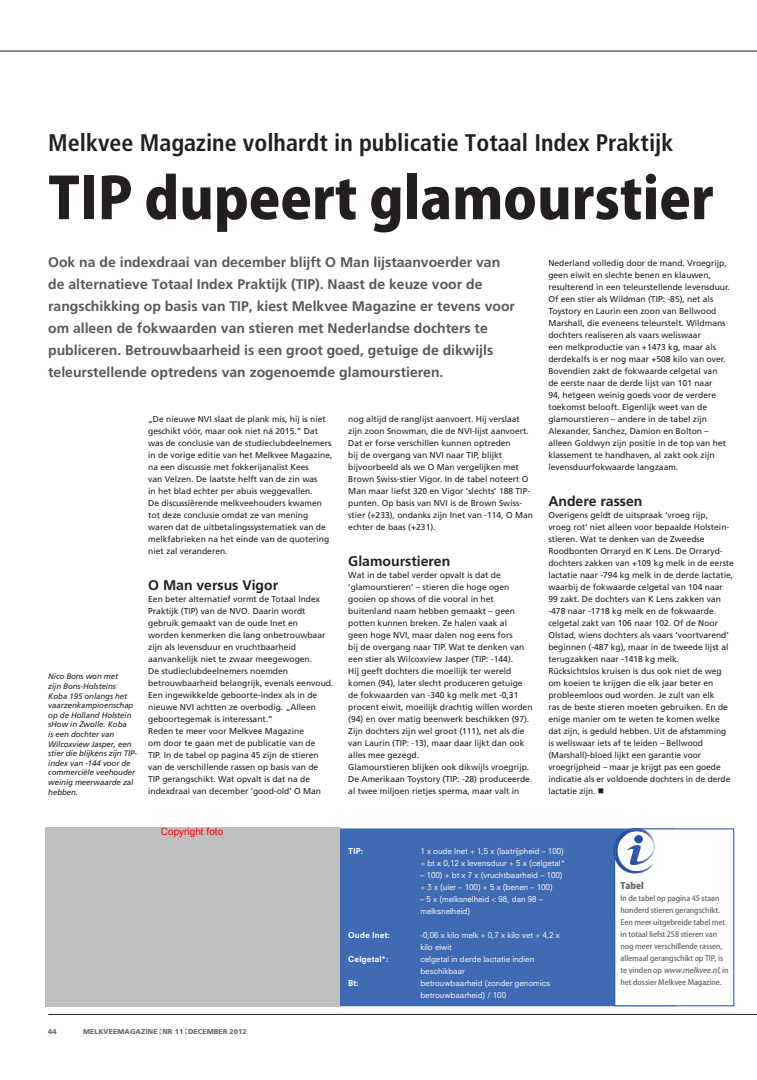
<style>
.page{position:relative;width:757px;height:1080px;background:#fff}
.page>*{position:absolute;margin:0;border:0;box-sizing:border-box;transform-origin:0 0}
.t1{font:800 56.5px "Koz Go Pro";color:#231f20}
.t2{font:700 condensed 24px "Frutiger LT Std";color:#231f20}
.t3{font:700 14px/22px "Frutiger LT Std";color:#57585a}
.t4{font:700 14px "Frutiger LT Std";color:#231f20}
.t5{font:10px "Arial";color:#f00}
.t6{font:800 9px "Koz Go Pro";color:#636366}
.t7{font:8.5px/12px "Frutiger LT Std";color:#231f20}
.t8{font:8px/12px "Neuzeit SLT Std";color:#fff}
.t9{font:italic 8px/9.6px "Frutiger LT Std";letter-spacing:-.01em;color:#231f20}
.t10{font:800 8px "Neuzeit SLT Std";color:#fff}
.t11{font:500 7.5px/12px "Koz Go Pro";letter-spacing:-.01em;color:#636366}
.t12{font:900 7px "Frutiger LT Std";letter-spacing:.01em;color:#6c6d70}
.t13{font:900 7px "Frutiger LT Std";color:#636366}
.s1{font-style:italic}
</style>
<div class="page">
<hr style="left:0;top:51px;width:757px;height:1px;background:#231f20">
<hr style="left:48px;top:1014px;width:709px;height:1px;background:#231f20">
<div style="left:339px;top:828px;width:274px;height:178px;background:#406ab4"></div>
<svg style="left:613px;top:828px;width:121px;height:178px"></svg>
<div style="left:634px;top:835px;width:9px;height:8px;background:#254fa2;border-radius:50%"></div>
<div style="left:45px;top:827px;width:294px;height:180px;background:#bfbfbf"></div>
<h2 class="t2" style="left:48px;top:129px;width:627px">Melkvee Magazine volhardt in publicatie Totaal Index Praktijk</h2>
<h1 class="t1" style="left:48px;top:162px;width:667px">TIP dupeert glamourstier</h1>
<p class="t3" style="left:48px;top:251px;width:468px">Ook na de indexdraai van december blijft O Man lijstaanvoerder van de alternatieve Totaal Index Praktijk (TIP). Naast de keuze voor de rangschikking op basis van TIP, kiest Melkvee Magazine er tevens voor om alleen de fokwaarden van stieren met Nederlandse dochters te publiceren. Betrouwbaarheid is een groot goed, getuige de dikwijls teleurstellende optredens van zogenoemde glamourstieren.</p>
<p class="t7" style="left:548px;top:257px;width:183px">Nederland volledig door de mand. Vroegrijp, geen eiwit en slechte benen en klauwen, resulterend in een teleurstellende levensduur.<br>Of een stier als Wildman (TIP: -85), net als Toystory en Laurin een zoon van Bellwood Marshall, die eveneens teleurstelt. Wildmans dochters realiseren als vaars weliswaar<br>een melkproductie van +1473 kg, maar als derdekalfs is er nog maar +508 kilo van over.<br>Bovendien zakt de fokwaarde celgetal van<br>de eerste naar de derde lijst van 101 naar<br>94, hetgeen weinig goeds voor de verdere toekomst belooft. Eigenlijk weet van de glamourstieren – andere in de tabel zijn Alexander, Sanchez, Damion en Bolton – alleen Goldwyn zijn positie in de top van het klassement te handhaven, al zakt ook zijn levensduurfokwaarde langzaam.</p>
<h3 class="t4" style="left:548px;top:493px;width:96px">Andere rassen</h3>
<p class="t7" style="left:548px;top:509px;width:187px">Overigens geldt de uitspraak ‘vroeg rijp,<br>vroeg rot’ niet alleen voor bepaalde Holstein&shy;stieren. Wat te denken van de Zweedse Roodbonten Orraryd en K Lens. De Orraryd&shy;dochters zakken van +109 kg melk in de eerste lactatie naar -794 kg melk in de derde lactatie, waarbij de fokwaarde celgetal van 104 naar 99 zakt. De dochters van K Lens zakken van -478 naar -1718 kg melk en de fokwaarde celgetal zakt van 106 naar 102. Of de Noor Olstad, wiens dochters als vaars ‘voortvarend’ beginnen (-487 kg), maar in de tweede lijst al terugzakken naar -1418 kg melk.<br>Rücksichtslos kruisen is dus ook niet de weg om koeien te krijgen die elk jaar beter en probleemloos oud worden. Je zult van elk<br>ras de beste stieren moeten gebruiken. En de enige manier om te weten te komen welke dat zijn, is geduld hebben. Uit de afstamming<br>is weliswaar iets af te leiden – Bellwood (Marshall)-bloed lijkt een garantie voor vroegrijpheid – maar je krijgt pas een goede indicatie als er voldoende dochters in de derde lactatie zijn. ■</p>
<p class="t7" style="left:148px;top:413px;width:186px">„De nieuwe NVI slaat de plank mis, hij is niet geschikt vóór, maar ook niet ná 2015.” Dat was de conclusie van de studieclubdeelnemers in de vorige editie van het Melkvee Magazine, na een discussie met fokkerijanalist Kees<br>van Velzen. De laatste helft van de zin was<br>in het blad echter per abuis weggevallen.<br>De discussiërende melkveehouders kwamen tot deze conclusie omdat ze van mening waren dat de uitbetalingssystematiek van de melkfabrieken na het einde van de quotering niet zal veranderen.</p>
<h3 class="t4" style="left:148px;top:577px;width:131px">O Man versus Vigor</h3>
<p class="t7" style="left:148px;top:593px;width:187px">Een beter alternatief vormt de Totaal Index Praktijk (TIP) van de NVO. Daarin wordt gebruik gemaakt van de oude Inet en<br>worden kenmerken die lang onbetrouwbaar zijn als levensduur en vruchtbaarheid aanvankelijk niet te zwaar meegewogen.<br>De studieclubdeelnemers noemden betrouwbaarheid belangrijk, evenals eenvoud.<br>Een ingewikkelde geboorte-index als in de nieuwe NVI achtten ze overbodig. „Alleen geboortegemak is interessant.”<br>Reden te meer voor Melkvee Magazine<br>om door te gaan met de publicatie van de<br>TIP. In de tabel op pagina 45 zijn de stieren van de verschillende rassen op basis van de<br>TIP gerangschikt. Wat opvalt is dat na de indexdraai van december ‘good-old’ O Man</p>
<p class="t7" style="left:348px;top:413px;width:186px">nog altijd de ranglijst aanvoert. Hij verslaat zijn zoon Snowman, die de NVI-lijst aanvoert.<br>Dat er forse verschillen kunnen optreden<br>bij de overgang van NVI naar TIP, blijkt bijvoorbeeld als we O Man vergelijken met Brown Swiss-stier Vigor. In de tabel noteert O Man maar liefst 320 en Vigor ‘slechts’ 188 TIP&shy;punten. Op basis van NVI is de Brown Swiss&shy;stier (+233), ondanks zijn Inet van -114, O Man echter de baas (+231).</p>
<h3 class="t4" style="left:348px;top:553px;width:103px">Glamourstieren</h3>
<p class="t7" style="left:348px;top:569px;width:186px">Wat in de tabel verder opvalt is dat de ‘glamourstieren’ – stieren die hoge ogen gooien op shows of die vooral in het buitenland naam hebben gemaakt – geen potten kunnen breken. Ze halen vaak al<br>geen hoge NVI, maar dalen nog eens fors<br>bij de overgang naar TIP. Wat te denken van een stier als Wilcoxview Jasper (TIP: -144).<br>Hij geeft dochters die moeilijk ter wereld komen (94), later slecht produceren getuige de fokwaarden van -340 kg melk met -0,31 procent eiwit, moeilijk drachtig willen worden (94) en over matig beenwerk beschikken (97).<br>Zijn dochters zijn wel groot (111), net als die van Laurin (TIP: -13), maar daar lijkt dan ook alles mee gezegd.<br>Glamourstieren blijken ook dikwijls vroegrijp.<br>De Amerikaan Toystory (TIP: -28) produceerde al twee miljoen rietjes sperma, maar valt in</p>
<p class="t9" style="left:48px;top:672px;width:90px">Nico Bons won met<br>zijn Bons-Holsteins<br>Koba 195 onlangs het vaarzenkampioenschap op de Holland Holstein sHow in Zwolle. Koba<br>is een dochter van<br>Wilcoxview Jasper, een stier die blijkens zijn TIP&shy;index van -144 voor de commerciële veehouder weinig meerwaarde zal hebben.</p>
<p class="t5" style="left:161px;top:825px;width:64px">Copyright foto</p>
<p class="t13" style="left:48px;top:1027px;width:10px">44</p>
<p class="t12" style="left:83px;top:1027px;width:165px">MELKVEEMAGAZINE NR 11 DECEMBER 2012</p>
<p class="t10" style="left:348px;top:846px;width:16px">TIP:</p>
<p class="t8" style="left:420px;top:845px;width:146px">1 x oude Inet + 1,5 x (laatrijpheid – 100) + bt x 0,12 x levensduur + 5 x (celgetal*</p>
<p class="t8" style="left:420px;top:869px;width:144px">– 100) + bt x 7 x (vruchtbaarheid – 100) + 3 x (uier – 100) + 5 x (benen – 100)</p>
<p class="t8" style="left:420px;top:893px;width:124px">– 5 x (melksnelheid &lt; 98, dan 98 – melksnelheid)</p>
<p class="t10" style="left:348px;top:930px;width:43px">Oude Inet:</p>
<p class="t8" style="left:420px;top:929px;width:141px">-0,06 x kilo melk + 0,7 x kilo vet + 4,2 x kilo eiwit</p>
<p class="t10" style="left:348px;top:954px;width:41px">Celgetal*:</p>
<p class="t8" style="left:420px;top:953px;width:115px">celgetal in derde lactatie indien beschikbaar</p>
<p class="t10" style="left:348px;top:978px;width:12px">Bt:</p>
<p class="t8" style="left:420px;top:977px;width:131px">betrouwbaarheid (zonder genomics betrouwbaarheid) / 100</p>
<p class="t6" style="left:620px;top:880px;width:25px">Tabel</p>
<p class="t11" style="left:620px;top:893px;width:110px">In de tabel op pagina 45 staan honderd stieren gerangschikt.<br>Een meer uitgebreide tabel met in totaal liefst 258 stieren van nog meer verschillende rassen, allemaal gerangschikt op TIP, is<br>t e v i n d e n o p <span class="s1">www.melkvee.nl</span>, i n het dossier Melkvee Magazine.</p>
</div>
